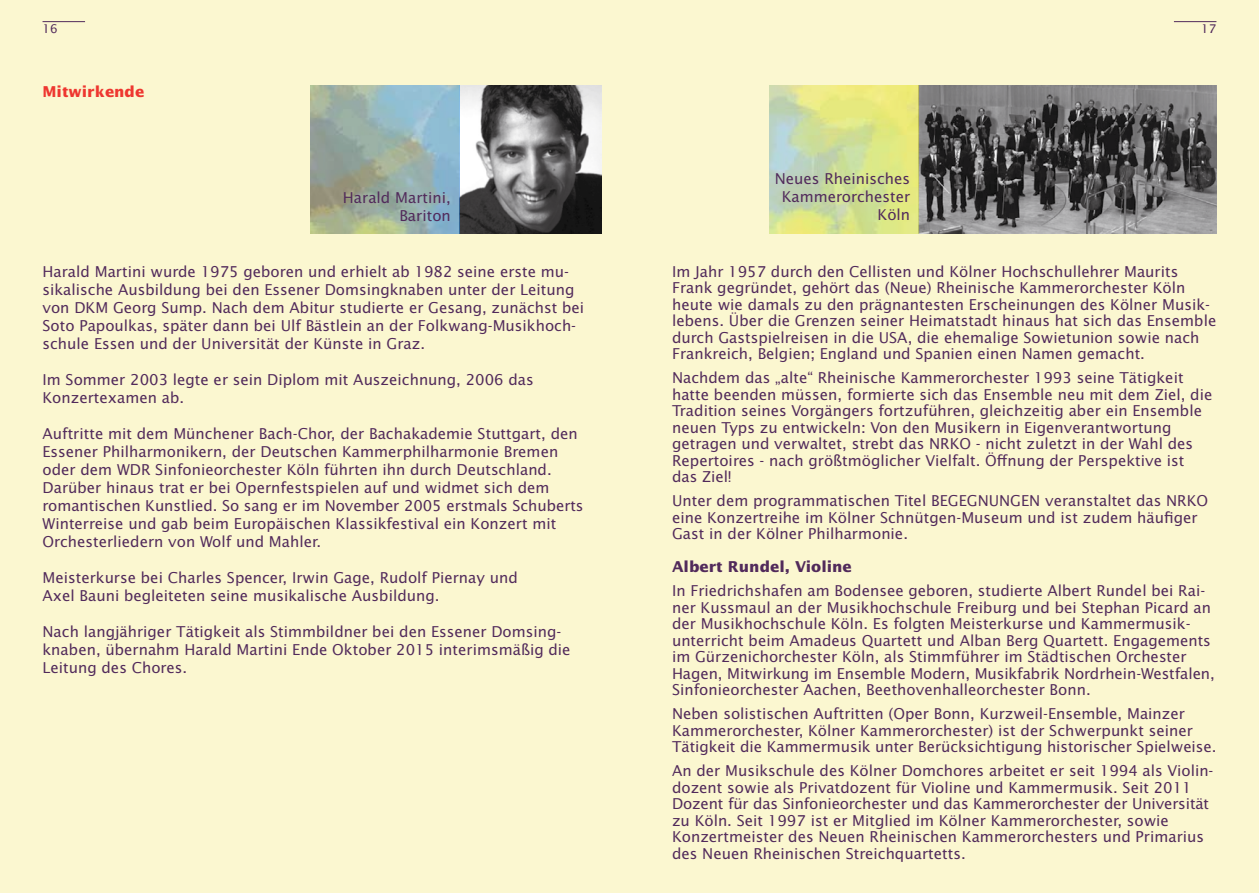
<style>
.page{position:relative;width:1259px;height:893px;background:#fbf7d0}
.page>*{position:absolute;margin:0;border:0;box-sizing:border-box;transform-origin:0 0}
.t1{font:15px/16.5px "Lucida Sans";color:#512a5b}
.t2{font:700 15px "Lucida Sans";color:#512a5b}
.t3{font:700 15px "Lucida Sans";color:#ee3730}
.t4{font:12px "Lucida Sans";color:#512a5b}
</style>
<div class="page">
<img style="left:310px;top:85px;width:292px;height:149px">
<img style="left:770px;top:85px;width:446px;height:149px">
<hr style="left:43px;top:21px;width:42px;height:1px;background:#512a5b">
<hr style="left:1174px;top:21px;width:42px;height:1px;background:#512a5b">
<p class="t4" style="left:43px;top:22px;width:17px">16</p>
<p class="t4" style="left:1201px;top:22px;width:17px">17</p>
<p class="t3" style="left:43px;top:83px;width:103px">Mitwirkende</p>
<p class="t1" style="left:343px;top:188px;width:109px;line-height:18px;text-align:right">Harald Martini,<br>Bariton</p>
<p class="t1" style="left:43px;top:262px;width:543px;line-height:18px">Harald Martini wurde 1975 geboren und erhielt ab 1982 seine erste mu&shy;sikalische Ausbildung bei den Essener Domsingknaben unter der Leitung von DKM Georg Sump. Nach dem Abitur studierte er Gesang, zunächst bei Soto Papoulkas, später dann bei Ulf Bästlein an der Folkwang-Musikhoch&shy;schule Essen und der Universität der Künste in Graz.</p>
<p class="t1" style="left:43px;top:370px;width:493px;line-height:18px">Im Sommer 2003 legte er sein Diplom mit Auszeichnung, 2006 das<br>Konzertexamen ab.</p>
<p class="t1" style="left:43px;top:424px;width:542px;line-height:18px">Auftritte mit dem Münchener Bach-Chor, der Bachakademie Stuttgart, den Essener Philharmonikern, der Deutschen Kammerphilharmonie Bremen oder dem WDR Sinfonieorchester Köln führten ihn durch Deutschland.<br>Darüber hinaus trat er bei Opernfestspielen auf und widmet sich dem romantischen Kunstlied. So sang er im November 2005 erstmals Schuberts Winterreise und gab beim Europäischen Klassikfestival ein Konzert mit Orchesterliedern von Wolf und Mahler.</p>
<p class="t1" style="left:43px;top:568px;width:477px;line-height:18px">Meisterkurse bei Charles Spencer, Irwin Gage, Rudolf Piernay und<br>Axel Bauni begleiteten seine musikalische Ausbildung.</p>
<p class="t1" style="left:43px;top:622px;width:529px;line-height:18px">Nach langjähriger Tätigkeit als Stimmbildner bei den Essener Domsing&shy;knaben, übernahm Harald Martini Ende Oktober 2015 interimsmäßig die<br>Leitung des Chores.</p>
<p class="t1" style="left:775px;top:169px;width:137px;line-height:18px;text-align:right">Neues Rheinisches<br>Kammerorchester<br>Köln</p>
<p class="t1" style="left:672px;top:263px;width:546px">Im Jahr 1957 durch den Cellisten und Kölner Hochschullehrer Maurits Frank gegründet, gehört das (Neue) Rheinische Kammerorchester Köln heute wie damals zu den prägnantesten Erscheinungen des Kölner Musik&shy;lebens. Über die Grenzen seiner Heimatstadt hinaus hat sich das Ensemble durch Gastspielreisen in die USA, die ehemalige Sowietunion sowie nach Frankreich, Belgien; England und Spanien einen Namen gemacht.</p>
<p class="t1" style="left:672px;top:369px;width:542px">Nachdem das „alte“ Rheinische Kammerorchester 1993 seine Tätigkeit hatte beenden müssen, formierte sich das Ensemble neu mit dem Ziel, die Tradition seines Vorgängers fortzuführen, gleichzeitig aber ein Ensemble neuen Typs zu entwickeln: Von den Musikern in Eigenverantwortung getragen und verwaltet, strebt das NRKO - nicht zuletzt in der Wahl des Repertoires - nach größtmöglicher Vielfalt. Öffnung der Perspektive ist das Ziel!</p>
<p class="t1" style="left:672px;top:492px;width:538px">Unter dem programmatischen Titel BEGEGNUNGEN veranstaltet das NRKO eine Konzertreihe im Kölner Schnütgen-Museum und ist zudem häufiger<br>Gast in der Kölner Philharmonie.</p>
<p class="t2" style="left:672px;top:558px;width:181px">Albert Rundel, Violine</p>
<p class="t1" style="left:672px;top:582px;width:544px">In Friedrichshafen am Bodensee geboren, studierte Albert Rundel bei Rai&shy;ner Kussmaul an der Musikhochschule Freiburg und bei Stephan Picard an der Musikhochschule Köln. Es folgten Meisterkurse und Kammermusik&shy;unterricht beim Amadeus Quartett und Alban Berg Quartett. Engagements im Gürzenichorchester Köln, als Stimmführer im Städtischen Orchester Hagen, Mitwirkung im Ensemble Modern, Musikfabrik Nordrhein-Westfalen, Sinfonieorchester Aachen, Beethovenhalleorchester Bonn.</p>
<p class="t1" style="left:672px;top:705px;width:546px">Neben solistischen Auftritten (Oper Bonn, Kurzweil-Ensemble, Mainzer<br>Kammerorchester, Kölner Kammerorchester) ist der Schwerpunkt seiner<br>Tätigkeit die Kammermusik unter Berücksichtigung historischer Spielweise.</p>
<p class="t1" style="left:672px;top:762px;width:543px">An der Musikschule des Kölner Domchores arbeitet er seit 1994 als Violin&shy;dozent sowie als Privatdozent für Violine und Kammermusik. Seit 2011<br>Dozent für das Sinfonieorchester und das Kammerorchester der Universität zu Köln. Seit 1997 ist er Mitglied im Kölner Kammerorchester, sowie Konzertmeister des Neuen Rheinischen Kammerorchesters und Primarius des Neuen Rheinischen Streichquartetts.</p>
</div>
